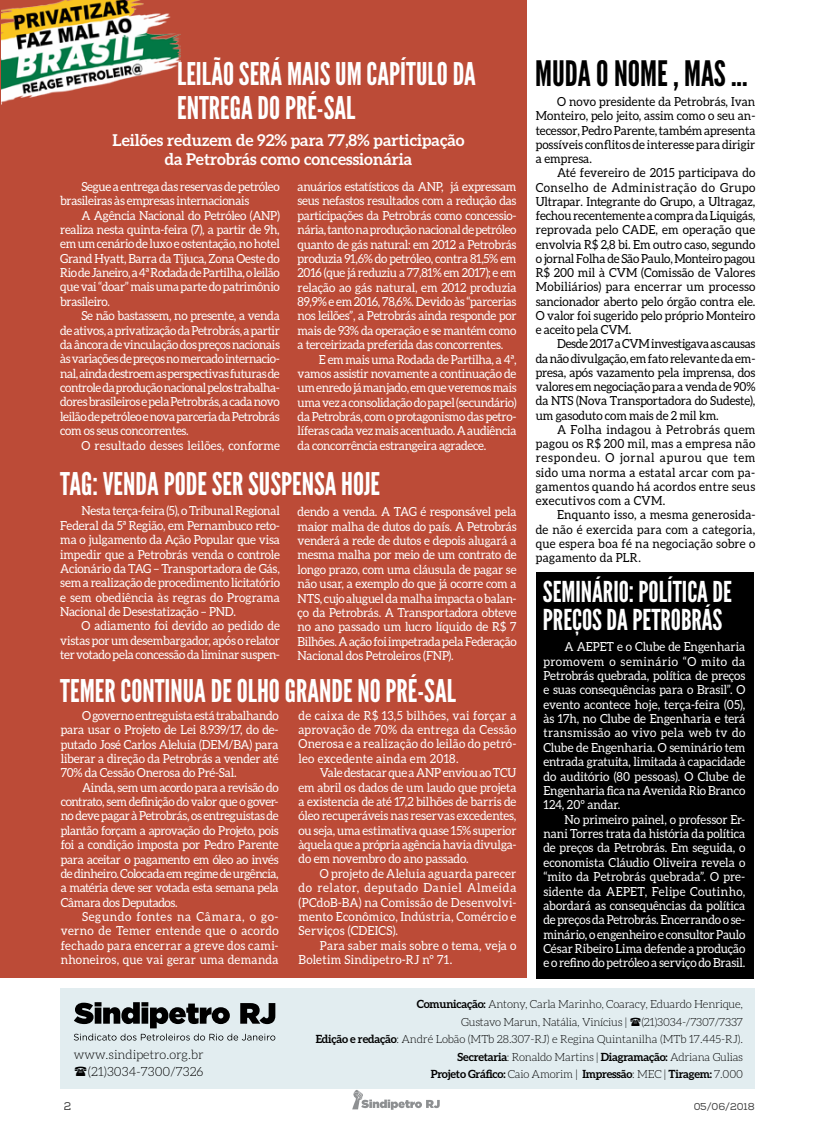
<style>
.page{position:relative;width:815px;height:1134px;background:#fff}
.page>*{position:absolute;margin:0;border:0;box-sizing:border-box;transform-origin:0 0}
.t1{font:35px "League Gothic";color:#000}
.t2{font:31.25px/33.8px "League Gothic";color:#fff}
.t3{font:28.75px/28.8px "League Gothic";color:#fff}
.t4{font:700 16.25px/19.5px "Aleo";color:#fff;text-align:center}
.t5{font:300 12.75px/17.1px "Aleo";color:#000;text-align:right}
.t6{font:12.5px/14.4px "Aleo";letter-spacing:-.02em;color:#fff;text-align:justify;scale:.95 1}
.t7{font:12.5px/14.2px "Aleo";color:#000;text-align:justify;scale:.95 1}
.t8{font:12.5px/14.4px "Aleo";letter-spacing:.02em;color:#fff;scale:.95 1}
.t9{font:12.5px "Aleo";letter-spacing:.015em;color:#fff;scale:.95 1}
.t10{font:300 11.25px/17.5px "Aleo";letter-spacing:-.02em;color:#000}
.t11{font:11.25px "Nexa Slab";color:#000}
.t12{font:10px "Nexa Slab";color:#000}
.s1{font-weight:700}
</style>
<div class="page">
<svg style="left:61px;top:1088px;width:693px;height:22px"></svg>
<div style="left:1px;top:0;width:526px;height:977px;background:#bc4b37"></div>
<div style="left:536px;top:571px;width:218px;height:407px;background:#000"></div>
<div style="left:60px;top:988px;width:695px;height:100px;background:#e2edf0"></div>
<svg style="left:74px;top:1002px;width:201px;height:38px"></svg>
<img style="left:1px;top:0;width:179px;height:105px">
<h2 class="t2" style="left:177px;top:58px;width:300px">LEILÃO SERÁ MAIS UM CAPÍTULO DA<br>ENTREGA DO PRÉ-SAL</h2>
<h1 class="t1" style="left:535px;top:54px;width:214px">MUDA O NOME , MAS ...</h1>
<p class="t7" style="left:536px;top:94px;width:233px;text-indent:21px">O novo presidente da Petrobrás, Ivan Monteiro, pelo jeito, assim como o seu an&shy;tecessor, Pedro Parente, também apresenta possíveis conflitos de interesse para dirigir a empresa.</p>
<p class="t7" style="left:536px;top:166px;width:233px;text-indent:21px">Até fevereiro de 2015 participava do Conselho de Administração do Grupo Ultrapar. Integrante do Grupo, a Ultragaz, fechou recentemente a compra da Liquigás, reprovada pelo CADE, em operação que envolvia R$ 2,8 bi. Em outro caso, segundo o jornal Folha de São Paulo, Monteiro pagou R$ 200 mil à CVM (Comissão de Valores Mobiliários) para encerrar um processo sancionador aberto pelo órgão contra ele.<br>O valor foi sugerido pelo próprio Monteiro e aceito pela CVM.</p>
<p class="t7" style="left:536px;top:337px;width:233px;text-indent:21px">Desde 2017 a CVM investigava as causas da não divulgação, em fato relevante da em&shy;presa, após vazamento pela imprensa, dos valores em negociação para a venda de 90% da NTS (Nova Transportadora do Sudeste), um gasoduto com mais de 2 mil km.</p>
<p class="t7" style="left:536px;top:422px;width:233px;text-indent:21px">A Folha indagou à Petrobrás quem pagou os R$ 200 mil, mas a empresa não respondeu. O jornal apurou que tem sido uma norma a estatal arcar com pa&shy;gamentos quando há acordos entre seus executivos com a CVM.</p>
<p class="t7" style="left:536px;top:508px;width:233px;text-indent:21px">Enquanto isso, a mesma generosida&shy;de não é exercida para com a categoria, que espera boa fé na negociação sobre o pagamento da PLR.</p>
<h3 class="t4" style="left:113px;top:130px;width:354px">Leilões reduzem de 92% para 77,8% participação da Petrobrás como concessionária</h3>
<p class="t6" style="left:60px;top:179px;width:233px;text-indent:21px">Segue a entrega das reservas de petróleo brasileiras às empresas internacionais</p>
<p class="t6" style="left:60px;top:208px;width:233px;text-indent:21px">A Agência Nacional do Petróleo (ANP) realiza nesta quinta-feira (7), a partir de 9h, em um cenário de luxo e ostentação, no hotel Grand Hyatt, Barra da Tijuca, Zona Oeste do Rio de Janeiro, a 4ª Rodada de Partilha, o leilão que vai “doar” mais uma parte do patrimônio brasileiro.</p>
<p class="t6" style="left:60px;top:308px;width:233px;text-indent:21px">Se não bastassem, no presente, a venda de ativos, a privatização da Petrobrás, a partir da âncora de vinculação dos preços nacionais às variações de preços no mercado internacio&shy;nal, ainda destroem as perspectivas futuras de controle da produção nacional pelos trabalha&shy;dores brasileiros e pela Petrobrás, a cada novo leilão de petróleo e nova parceria da Petrobrás com os seus concorrentes.</p>
<p class="t9" style="left:81px;top:438px;width:210px">O resultado desses leilões, conforme</p>
<p class="t6" style="left:298px;top:179px;width:232px">anuários estatísticos da ANP, já expressam seus nefastos resultados com a redução das participações da Petrobrás como concessio&shy;nária, tanto na produção nacional de petróleo quanto de gás natural: em 2012 a Petrobrás produzia 91,6% do petróleo, contra 81,5% em 2016 (que já reduziu a 77,81% em 2017); e em relação ao gás natural, em 2012 produzia 89,9% e em 2016, 78,6%. Devido às “parcerias nos leilões”, a Petrobrás ainda responde por mais de 93% da operação e se mantém como a terceirizada preferida das concorrentes.</p>
<p class="t6" style="left:298px;top:352px;width:232px;text-indent:21px">E em mais uma Rodada de Partilha, a 4ª, vamos assistir novamente a continuação de um enredo já manjado, em que veremos mais uma vez a consolidação do papel (secundário) da Petrobrás, com o protagonismo das petro&shy;líferas cada vez mais acentuado. A audiência da concorrência estrangeira agradece.</p>
<h2 class="t2" style="left:60px;top:468px;width:322px">TAG: VENDA PODE SER SUSPENSA HOJE</h2>
<p class="t6" style="left:298px;top:504px;width:232px">dendo a venda. A TAG é responsável pela maior malha de dutos do país. A Petrobrás venderá a rede de dutos e depois alugará a mesma malha por meio de um contrato de longo prazo, com uma cláusula de pagar se não usar, a exemplo do que já ocorre com a NTS, cujo aluguel da malha impacta o balan&shy;ço da Petrobrás. A Transportadora obteve no ano passado um lucro líquido de R$ 7<br>Bilhões. A ação foi impetrada pela Federação Nacional dos Petroleiros (FNP).</p>
<h2 class="t2" style="left:60px;top:674px;width:397px">TEMER CONTINUA DE OLHO GRANDE NO PRÉ-SAL</h2>
<p class="t6" style="left:61px;top:708px;width:231px;text-indent:21px">O governo entreguista está trabalhando para usar o Projeto de Lei 8.939/17, do de&shy;putado José Carlos Aleluia (DEM/BA) para liberar a direção da Petrobrás a vender até 70% da Cessão Onerosa do Pré-Sal.</p>
<p class="t6" style="left:61px;top:780px;width:231px;text-indent:21px">Ainda, sem um acordo para a revisão do contrato, sem definição do valor que o gover&shy;no deve pagar à Petrobrás, os entreguistas de plantão forçam a aprovação do Projeto, pois foi a condição imposta por Pedro Parente para aceitar o pagamento em óleo ao invés de dinheiro. Colocada em regime de urgência, a matéria deve ser votada esta semana pela Câmara dos Deputados.</p>
<p class="t6" style="left:61px;top:909px;width:231px;text-indent:21px">Segundo fontes na Câmara, o go&shy;verno de Temer entende que o acordo fechado para encerrar a greve dos cami&shy;nhoneiros, que vai gerar uma demanda</p>
<p class="t6" style="left:60px;top:504px;width:233px;text-indent:21px">Nesta terça-feira (5), o Tribunal Regional Federal da 5ª Região, em Pernambuco reto&shy;ma o julgamento da Ação Popular que visa impedir que a Petrobrás venda o controle Acionário da TAG – Transportadora de Gás, sem a realização de procedimento licitatório e sem obediência às regras do Programa Nacional de Desestatização – PND.</p>
<p class="t6" style="left:60px;top:619px;width:233px;text-indent:21px">O adiamento foi devido ao pedido de vistas por um desembargador, após o relator ter votado pela concessão da liminar suspen-</p>
<h3 class="t3" style="left:543px;top:577px;width:191px">SEMINÁRIO: POLÍTICA DE<br>PREÇOS DA PETROBRÁS</h3>
<p class="t6" style="left:543px;top:639px;width:214px;text-indent:21px">A AEPET e o Clube de Engenharia promovem o seminário “O mito da Petrobrás quebrada, política de preços e suas consequências para o Brasil”. O evento acontece hoje, terça-feira (05), às 17h, no Clube de Engenharia e terá transmissão ao vivo pela web tv do Clube de Engenharia. O seminário tem entrada gratuita, limitada à capacidade do auditório (80 pessoas). O Clube de Engenharia fica na Avenida Rio Branco 124, 20º andar.</p>
<p class="t6" style="left:543px;top:812px;width:214px;text-indent:21px">No primeiro painel, o professor Er&shy;nani Torres trata da história da política de preços da Petrobrás. Em seguida, o economista Cláudio Oliveira revela o “mito da Petrobrás quebrada”. O pre&shy;sidente da AEPET, Felipe Coutinho, abordará as consequências da política de preços da Petrobrás. Encerrando o se&shy;minário, o engenheiro e consultor Paulo César Ribeiro Lima defende a produção e o refino do petróleo a serviço do Brasil.</p>
<p class="t6" style="left:299px;top:708px;width:231px">de caixa de R$ 13,5 bilhões, vai forçar a aprovação de 70% da entrega da Cessão Onerosa e a realização do leilão do petró&shy;leo excedente ainda em 2018.</p>
<p class="t6" style="left:299px;top:765px;width:231px;text-indent:21px">Vale destacar que a ANP enviou ao TCU em abril os dados de um laudo que projeta a existencia de até 17,2 bilhões de barris de óleo recuperáveis nas reservas excedentes, ou seja, uma estimativa quase 15% superior àquela que a própria agência havia divulga&shy;do em novembro do ano passado.</p>
<p class="t6" style="left:299px;top:866px;width:231px;text-indent:21px">O projeto de Aleluia aguarda parecer do relator, deputado Daniel Almeida (PCdoB-BA) na Comissão de Desenvolvi&shy;mento Econômico, Indústria, Comércio e Serviços (CDEICS).</p>
<p class="t8" style="left:299px;top:938px;width:231px;text-indent:21px">Para saber mais sobre o tema, veja o<br>Boletim Sindipetro-RJ nº 71.</p>
<p class="t5" style="left:74px;top:1046px;width:131px">www.sindipetro.org.br (21)3034-7300/7326</p>
<p class="t10" style="left:461px;top:995px;width:283px;text-indent:-45px"><span class="s1">Comunicação:</span> Antony, Carla Marinho, Coaracy, Eduardo Henrique,<br>Gustavo Marun, Natália, Vinícius |</p>
<p class="t10" style="left:316px;top:1013px;width:429px;text-align:right">(21)3034-/7307/7337<br><span class="s1">Edição e redação</span>: André Lobão (MTb 28.307-RJ) e Regina Quintanilha (MTb 17.445-RJ).<br><span class="s1">Secretaria</span>: Ronaldo Martins | <span class="s1">Diagramação:</span> Adriana Gulias<br><span class="s1">Projeto Gráfico:</span> Caio Amorim | <span class="s1">Impressão</span>: MEC | <span class="s1">Tiragem:</span> 7.000</p>
<p class="t11" style="left:63px;top:1099px;width:9px">2</p>
<p class="t12" style="left:693px;top:1100px;width:63px">05/06/2018</p>
</div>
